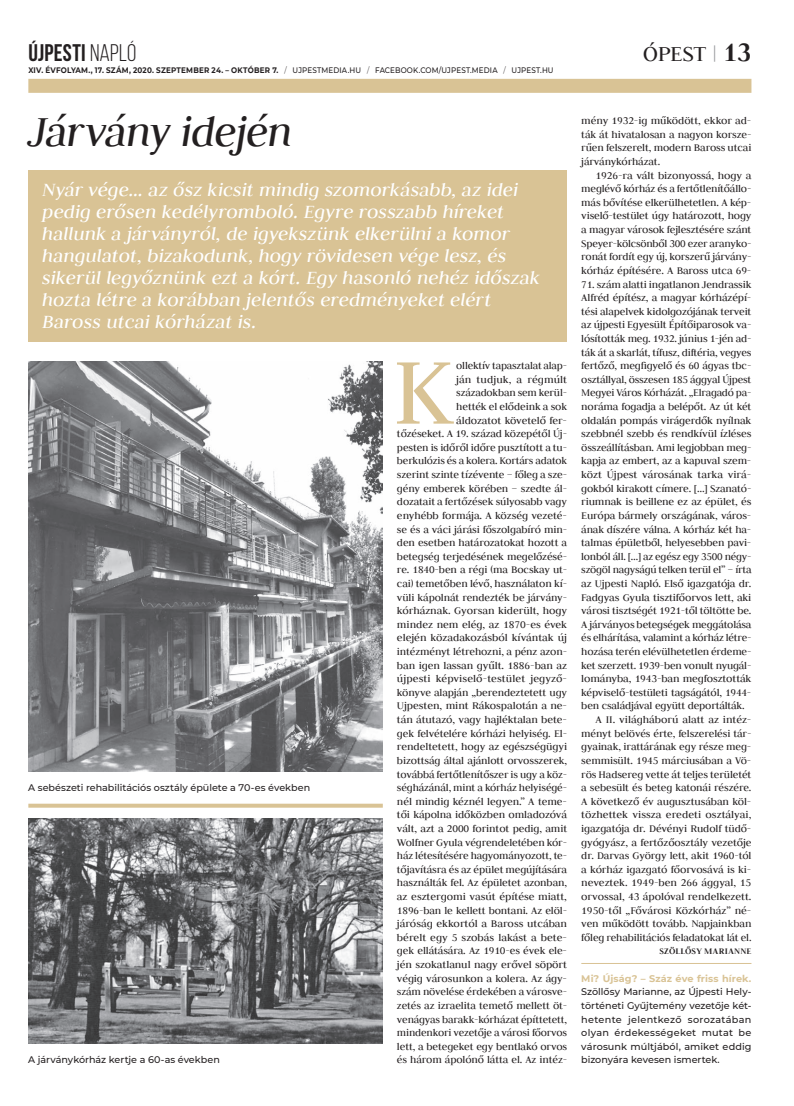
<style>
.page{position:relative;width:794px;height:1106px;background:#fff}
.page>*{position:absolute;margin:0;border:0;box-sizing:border-box;transform-origin:0 0}
.t1{font:104.5px "Judson";color:#d9c395}
.t2{font:italic 48px "Judson";letter-spacing:-.02em;color:#231f20;scale:.95 1}
.t3{font:700 24px "Bebas Neue";letter-spacing:.01em;color:#231f20}
.t4{font:24px "Judson";letter-spacing:-.015em;color:#231f20}
.t5{font:italic 21px/22px "Judson";letter-spacing:-.005em;color:#fff}
.t6{font:11.5px/13.6px "Judson";letter-spacing:-.01em;color:#231f20;text-align:justify}
.t7{font:500 9.6px/13.6px "Montserrat";color:#231f20;text-align:justify}
.t8{font:700 9.6px "Montserrat";letter-spacing:.01em;color:#d9c395}
.t9{font:700 9.6px "Judson";letter-spacing:.025em;color:#231f20}
.t10{font:700 8px "Montserrat";letter-spacing:.03em;color:#231f20;scale:.9 1}
.s1{font-weight:400}
.s2{font-weight:300}
.s3{font-weight:500}
.s4{color:#939598}
.s5{font-weight:700;font-size:30px}
</style>
<div class="page">
<hr style="left:581px;top:963px;width:170px;height:1px;background:#d9c395">
<div style="left:28px;top:170px;width:539px;height:172px;background:#d9c395"></div>
<div style="left:28px;top:79px;width:723px;height:14px;background:#d9c395"></div>
<img style="left:28px;top:361px;width:355px;height:410px">
<img style="left:28px;top:818px;width:355px;height:225px">
<svg style="left:28px;top:803px;width:355px;height:4px"></svg>
<h3 class="t3" style="left:28px;top:39px;width:109px">ÚJPESTI <span class="s1">NAPLÓ</span></h3>
<p class="t10" style="left:28px;top:65px;width:585px">XIV. ÉVFOLYAM., 17. SZÁM, 2020. SZEPTEMBER 24. – OKTÓBER 7. <span class="s2">/</span> <span class="s3">UJPESTMEDIA.HU</span> <span class="s2">/</span> <span class="s3">FACEBOOK.COM/UJPEST.MEDIA</span> <span class="s2">/</span> <span class="s3">UJPEST.HU</span></p>
<h3 class="t4" style="left:643px;top:39px;width:110px">ÓPEST <span class="s4">|</span> <span class="s5">13</span></h3>
<h2 class="t2" style="left:28px;top:103px;width:280px">Járvány idején</h2>
<p class="t5" style="left:42px;top:179px;width:499px">Nyár vége… az ősz kicsit mindig szomorkásabb, az idei pedig erősen kedélyromboló. Egyre rosszabb híreket hallunk a járványról, de igyekszünk elkerülni a komor hangulatot, bizakodunk, hogy rövidesen vége lesz, és sikerül legyőznünk ezt a kórt. Egy hasonló nehéz időszak hozta létre a korábban jelentős eredményeket elért Baross utcai kórházat is.</p>
<p class="t7" style="left:28px;top:780px;width:283px">A sebészeti rehabilitációs osztály épülete a 70-es években</p>
<p class="t7" style="left:28px;top:1052px;width:193px">A járványkórház kertje a 60-as években</p>
<p class="t6" style="left:397px;top:358px;width:172px;text-align:right">ollektív tapasztalat alap-<br>ján tudjuk, a régmúlt századokban sem kerül-<br>hették el elődeink a sok<br>áldozatot követelő fer-<br>tőzéseket. A 19. század közepétől Új&shy;pesten is időről időre pusztított a tu&shy;berkulózis és a kolera. Kortárs adatok szerint szinte tízévente – főleg a sze&shy;gény emberek körében – szedte ál&shy;dozatait a fertőzések súlyosabb vagy enyhébb formája. A község vezeté&shy;se és a váci járási főszolgabíró min&shy;den esetben határozatokat hozott a betegség terjedésének megelőzésé&shy;re. 1840-ben a régi (ma Bocskay ut&shy;cai) temetőben lévő, használaton kí&shy;vüli kápolnát rendezték be járvány&shy;kórháznak. Gyorsan kiderült, hogy mindez nem elég, az 1870-es évek elején közadakozásból kívántak új intézményt létrehozni, a pénz azon&shy;ban igen lassan gyűlt. 1886-ban az újpesti képviselő-testület jegyző&shy;könyve alapján „berendeztetett ugy Ujpesten, mint Rákospalotán a ne&shy;tán átutazó, vagy hajléktalan bete&shy;gek felvételére kórházi helyiség. El&shy;rendeltetett, hogy az egészségügyi bizottság által ajánlott orvosszerek, továbbá fertőtlenítőszer is ugy a köz&shy;ségházánál, mint a kórház helyiségé&shy;nél mindig kéznél legyen.” A teme&shy;tői kápolna időközben omladozóvá vált, azt a 2000 forintot pedig, amit Wolfner Gyula végrendeletében kór&shy;ház létesítésére hagyományozott, te&shy;tőjavításra és az épület megújítására használták fel. Az épületet azonban, az esztergomi vasút építése miatt, 1896-ban le kellett bontani. Az elöl&shy;járóság ekkortól a Baross utcában bérelt egy 5 szobás lakást a bete&shy;gek ellátására. Az 1910-es évek ele&shy;jén szokatlanul nagy erővel söpört végig városunkon a kolera. Az ágy&shy;szám növelése érdekében a városve&shy;zetés az izraelita temető mellett öt&shy;venágyas barakk-kórházat építtetett, mindenkori vezetője a városi főorvos lett, a betegeket egy bentlakó orvos és három ápolónő látta el. Az intéz-</p>
<h1 class="t1" style="left:392px;top:329px;width:62px">K</h1>
<p class="t6" style="left:581px;top:114px;width:172px">mény 1932-ig működött, ekkor ad&shy;ták át hivatalosan a nagyon korsze&shy;rűen felszerelt, modern Baross utcai járványkórházat.</p>
<p class="t6" style="left:581px;top:168px;width:172px;text-indent:14px">1926-ra vált bizonyossá, hogy a meglévő kórház és a fertőtlenítőállo&shy;más bővítése elkerülhetetlen. A kép&shy;viselő-testület úgy határozott, hogy a magyar városok fejlesztésére szánt Speyer-kölcsönből 300 ezer aranyko&shy;ronát fordít egy új, korszerű járvány&shy;kórház építésére. A Baross utca 69-</p>
<p class="t6" style="left:581px;top:277px;width:172px">71. szám alatti ingatlanon Jendrassik</p>
<p class="t6" style="left:581px;top:290px;width:172px">Alfréd építész, a magyar kórházépí-</p>
<p class="t6" style="left:581px;top:304px;width:172px">tési alapelvek kidolgozójának terveit</p>
<p class="t6" style="left:581px;top:318px;width:172px">az újpesti Egyesült Építőiparosok va-</p>
<p class="t6" style="left:581px;top:331px;width:172px">lósították meg. 1932. június 1-jén ad-</p>
<p class="t6" style="left:581px;top:345px;width:172px">ták át a skarlát, tífusz, diftéria, vegyes</p>
<p class="t6" style="left:581px;top:358px;width:170px">fertőző, megfigyelő és 60 ágyas tbc-</p>
<p class="t6" style="left:581px;top:372px;width:172px">osztállyal, összesen 185 ággyal Újpest</p>
<p class="t6" style="left:581px;top:386px;width:172px">Megyei Város Kórházát. „Elragadó pa-</p>
<p class="t6" style="left:581px;top:399px;width:172px">noráma fogadja a belépőt. Az út két</p>
<p class="t6" style="left:581px;top:413px;width:171px">oldalán pompás virágerdők nyílnak</p>
<p class="t6" style="left:581px;top:427px;width:172px">szebbnél szebb és rendkívül ízléses</p>
<p class="t6" style="left:581px;top:440px;width:172px">összeállításban. Ami legjobban meg-</p>
<p class="t6" style="left:581px;top:454px;width:172px">kapja az embert, az a kapuval szem-</p>
<p class="t6" style="left:581px;top:467px;width:172px">közt Újpest városának tarka virá-</p>
<p class="t6" style="left:581px;top:481px;width:172px">gokból kirakott címere. […] Szanató-</p>
<p class="t6" style="left:581px;top:495px;width:172px">riumnak is beillene ez az épület, és</p>
<p class="t6" style="left:581px;top:508px;width:172px">Európa bármely országának, város-</p>
<p class="t6" style="left:581px;top:522px;width:172px">ának díszére válna. A kórház két ha-</p>
<p class="t6" style="left:581px;top:535px;width:172px">talmas épületből, helyesebben pavi-</p>
<p class="t6" style="left:581px;top:549px;width:172px">lonból áll. […] az egész egy 3500 négy-</p>
<p class="t6" style="left:581px;top:563px;width:172px">szögöl nagyságú telken terül el” – írta</p>
<p class="t6" style="left:581px;top:576px;width:172px">az Ujpesti Napló. Első igazgatója dr.</p>
<p class="t6" style="left:581px;top:590px;width:172px">Fadgyas Gyula tisztifőorvos lett, aki</p>
<p class="t6" style="left:581px;top:603px;width:172px">városi tisztségét 1921-től töltötte be.</p>
<p class="t6" style="left:581px;top:617px;width:172px">A járványos betegségek meggátolása</p>
<p class="t6" style="left:581px;top:631px;width:172px">és elhárítása, valamint a kórház létre-</p>
<p class="t6" style="left:581px;top:644px;width:172px">hozása terén elévülhetetlen érdeme-</p>
<p class="t6" style="left:581px;top:658px;width:172px">ket szerzett. 1939-ben vonult nyugál-</p>
<p class="t6" style="left:581px;top:671px;width:172px">lományba, 1943-ban megfosztották</p>
<p class="t6" style="left:581px;top:685px;width:170px">képviselő-testületi tagságától, 1944-</p>
<p class="t6" style="left:581px;top:699px;width:165px">ben családjával együtt deportálták.</p>
<p class="t6" style="left:595px;top:712px;width:157px">A II. világháború alatt az intéz-</p>
<p class="t6" style="left:581px;top:726px;width:172px">ményt belövés érte, felszerelési tár-</p>
<p class="t6" style="left:581px;top:739px;width:172px">gyainak, irattárának egy része meg-</p>
<p class="t6" style="left:581px;top:753px;width:172px">semmisült. 1945 márciusában a Vö-</p>
<p class="t6" style="left:581px;top:767px;width:172px">rös Hadsereg vette át teljes területét</p>
<p class="t6" style="left:581px;top:780px;width:172px">a sebesült és beteg katonái részére.</p>
<p class="t6" style="left:581px;top:794px;width:172px">A következő év augusztusában köl-</p>
<p class="t6" style="left:581px;top:807px;width:172px">tözhettek vissza eredeti osztályai,</p>
<p class="t6" style="left:581px;top:821px;width:172px">igazgatója dr. Dévényi Rudolf tüdő-</p>
<p class="t6" style="left:581px;top:835px;width:172px">gyógyász, a fertőzőosztály vezetője</p>
<p class="t6" style="left:581px;top:848px;width:172px">dr. Darvas György lett, akit 1960-tól</p>
<p class="t6" style="left:581px;top:862px;width:172px">a kórház igazgató főorvosává is ki-</p>
<p class="t6" style="left:581px;top:875px;width:171px">neveztek. 1949-ben 266 ággyal, 15</p>
<p class="t6" style="left:581px;top:889px;width:172px">orvossal, 43 ápolóval rendelkezett.</p>
<p class="t6" style="left:581px;top:903px;width:172px">1950-től „Fővárosi Közkórház” né-</p>
<p class="t6" style="left:581px;top:916px;width:172px">ven működött tovább. Napjainkban</p>
<p class="t6" style="left:581px;top:930px;width:172px">főleg rehabilitációs feladatokat lát el.</p>
<p class="t9" style="left:659px;top:945px;width:93px">SZÖLLŐSY MARIANNE</p>
<p class="t8" style="left:581px;top:971px;width:172px">Mi? Újság? – Száz éve friss hírek.</p>
<p class="t7" style="left:581px;top:984px;width:172px">Szöllősy Marianne, az Újpesti Hely&shy;történeti Gyűjtemény vezetője két&shy;hetente jelentkező sorozatában olyan érdekességeket mutat be városunk múltjából, amiket eddig bizonyára kevesen ismertek.</p>
</div>
